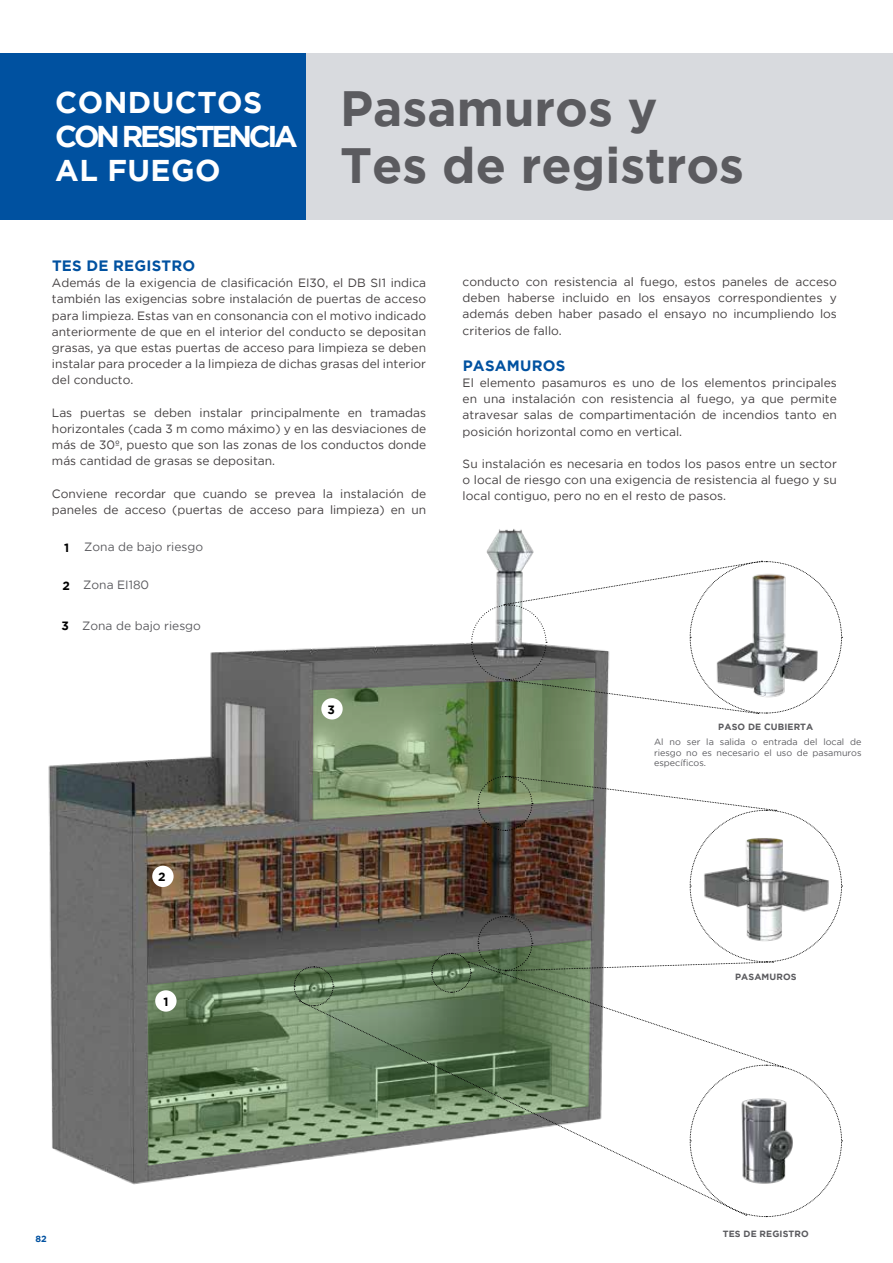
<style>
.page{position:relative;width:893px;height:1263px;background:#fff}
.page>*{position:absolute;margin:0;border:0;box-sizing:border-box;transform-origin:0 0}
.t1{font:700 49.5px/57px "Gotham";color:#5b5b5f}
.t2{font:700 30px/33.9px "Gotham";letter-spacing:.015em;color:#fff}
.t3{font:700 15px "Gotham";letter-spacing:.015em;color:#0051a0}
.t4{font:12px/16.2px "Gotham";color:#433f40;text-align:justify}
.t5{font:12px "Gotham";color:#5b5b5f}
.t6{font:700 12px "Gotham";color:#000}
.t7{font:9px/10.8px "Gotham";color:#5b5b5f;text-align:justify}
.t8{font:700 9px "Gotham";letter-spacing:.015em;color:#5b5b5f}
.t9{font:700 9px "Gotham";color:#0051a0}
.s1{font-weight:700;color:#000}
</style>
<div class="page">
<div style="left:0;top:53px;width:893px;height:167px;background:#d8dade"></div>
<div style="left:0;top:53px;width:305px;height:167px;background:#0051a0"></div>
<img style="left:48px;top:529px;width:486px;height:656px">
<svg style="left:148px;top:940px;width:145px;height:225px"></svg>
<div style="left:155px;top:990px;width:22px;height:22px;background:#fff;border-radius:50%"></div>
<div style="left:152px;top:866px;width:22px;height:21px;background:#fff;border-radius:50%"></div>
<div style="left:56px;top:537px;width:21px;height:21px;background:#fff;border-radius:50%"></div>
<div style="left:55px;top:575px;width:21px;height:21px;background:#fff;border-radius:50%"></div>
<div style="left:54px;top:614px;width:21px;height:22px;background:#fff;border-radius:50%"></div>
<svg style="left:293px;top:560px;width:549px;height:657px"></svg>
<img style="left:706px;top:564px;width:124px;height:141px">
<h2 class="t2" style="left:55px;top:86px;width:244px">CONDUCTOS<br>CON RESISTENCIA<br>AL FUEGO</h2>
<h1 class="t1" style="left:340px;top:80px;width:405px">Pasamuros y<br>Tes de registros</h1>
<p class="t3" style="left:52px;top:256px;width:145px">TES DE REGISTRO</p>
<p class="t4" style="left:52px;top:275px;width:376px">Además de la exigencia de clasificación EI30, el DB SI1 indica también las exigencias sobre instalación de puertas de acceso para limpieza. Estas van en consonancia con el motivo indicado anteriormente de que en el interior del conducto se depositan grasas, ya que estas puertas de acceso para limpieza se deben instalar para proceder a la limpieza de dichas grasas del interior del conducto.</p>
<p class="t4" style="left:52px;top:404px;width:376px">Las puertas se deben instalar principalmente en tramadas horizontales (cada 3 m como máximo) y en las desviaciones de más de 30º, puesto que son las zonas de los conductos donde más cantidad de grasas se depositan.</p>
<p class="t4" style="left:52px;top:485px;width:376px">Conviene recordar que cuando se prevea la instalación de paneles de acceso (puertas de acceso para limpieza) en un</p>
<p class="t5" style="left:84px;top:539px;width:120px">Zona de bajo riesgo</p>
<p class="t5" style="left:83px;top:577px;width:67px">Zona EI180</p>
<p class="t5" style="left:61px;top:618px;width:141px"><span class="s1">3</span> Zona de bajo riesgo</p>
<p class="t6" style="left:64px;top:540px;width:7px">1</p>
<p class="t6" style="left:63px;top:578px;width:9px">2</p>
<p class="t6" style="left:327px;top:701px;width:9px">3</p>
<p class="t4" style="left:463px;top:273px;width:376px">conducto con resistencia al fuego, estos paneles de acceso deben haberse incluido en los ensayos correspondientes y además deben haber pasado el ensayo no incumpliendo los criterios de fallo.</p>
<p class="t3" style="left:463px;top:356px;width:104px">PASAMUROS</p>
<p class="t4" style="left:463px;top:374px;width:376px">El elemento pasamuros es uno de los elementos principales en una instalación con resistencia al fuego, ya que permite atravesar salas de compartimentación de incendios tanto en posición horizontal como en vertical.</p>
<p class="t4" style="left:463px;top:455px;width:376px">Su instalación es necesaria en todos los pasos entre un sector o local de riesgo con una exigencia de resistencia al fuego y su local contiguo, pero no en el resto de pasos.</p>
<p class="t8" style="left:718px;top:721px;width:97px">PASO DE CUBIERTA</p>
<p class="t7" style="left:654px;top:736px;width:209px">Al no ser la salida o entrada del local de riesgo no es necesario el uso de pasamuros específicos.</p>
<p class="t6" style="left:158px;top:869px;width:9px">2</p>
<p class="t6" style="left:163px;top:993px;width:7px">1</p>
<p class="t8" style="left:735px;top:971px;width:63px">PASAMUROS</p>
<p class="t9" style="left:36px;top:1233px;width:13px">82</p>
<p class="t8" style="left:723px;top:1227px;width:87px">TES DE REGISTRO</p>
</div>
